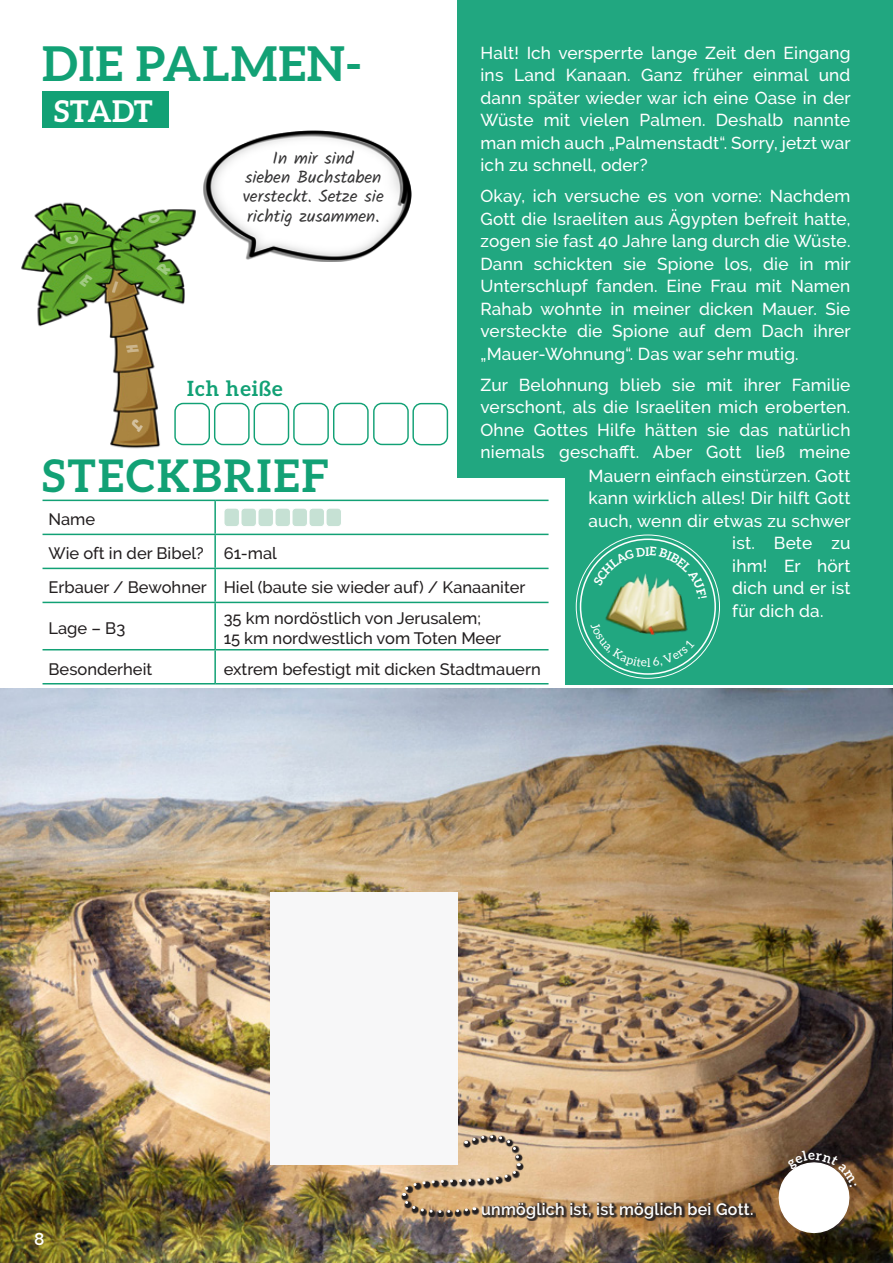
<style>
.page{position:relative;width:893px;height:1263px;background:#fff}
.page>*{position:absolute;margin:0;border:0;box-sizing:border-box;transform-origin:0 0}
.t1{font:700 48px "Aleo";letter-spacing:.02em;color:#12a175}
.t2{font:700 45px "Aleo";letter-spacing:.05em;color:#12a175}
.t3{font:700 30px "Aleo";color:#fff}
.t4{font:700 21px "Aleo";letter-spacing:.05em;color:#12a175}
.t5{font:500 17.25px/22.5px "Raleway";letter-spacing:.01em;color:#fff;text-align:justify}
.t6{font:17.25px/19.5px "Kalam";color:#363536;text-align:center}
.t7{font:600 17.25px "Raleway";color:#fff}
.t8{font:500 16.5px/34px "Raleway";color:#231f20}
.t9{font:600 16.5px "Raleway";letter-spacing:.02em;color:#fff}
.t10{font:700 11.85px "Aleo";color:#fff}
</style>
<div class="page">
<div style="left:458px;top:0;width:435px;height:477px;background:#21a780"></div>
<div style="left:43px;top:91px;width:126px;height:37px;background:#12a175"></div>
<div style="left:566px;top:473px;width:327px;height:212px;background:#21a780"></div>
<hr style="left:215px;top:500px;width:334px;height:1px;background:#12a175">
<hr style="left:215px;top:534px;width:334px;height:1px;background:#12a175">
<hr style="left:215px;top:568px;width:334px;height:1px;background:#12a175">
<hr style="left:215px;top:602px;width:334px;height:1px;background:#12a175">
<hr style="left:215px;top:649px;width:334px;height:1px;background:#12a175">
<hr style="left:43px;top:500px;width:172px;height:1px;background:#12a175">
<hr style="left:214px;top:501px;width:2px;height:33px;background:#12a175">
<hr style="left:43px;top:534px;width:172px;height:1px;background:#12a175">
<hr style="left:214px;top:535px;width:2px;height:33px;background:#12a175">
<hr style="left:43px;top:568px;width:172px;height:1px;background:#12a175">
<hr style="left:214px;top:569px;width:2px;height:33px;background:#12a175">
<hr style="left:43px;top:602px;width:172px;height:1px;background:#12a175">
<hr style="left:214px;top:603px;width:2px;height:46px;background:#12a175">
<hr style="left:43px;top:649px;width:172px;height:1px;background:#12a175">
<hr style="left:214px;top:650px;width:2px;height:33px;background:#12a175">
<hr style="left:43px;top:683px;width:172px;height:1px;background:#12a175">
<hr style="left:215px;top:683px;width:334px;height:1px;background:#12a175">
<div style="left:224px;top:508px;width:15px;height:19px;background:#c6e1d4;border-radius:4px"></div>
<div style="left:224px;top:508px;width:16px;height:19px;border:1px solid #fff;border-radius:4px"></div>
<div style="left:241px;top:508px;width:15px;height:19px;background:#c6e1d4;border-radius:4px"></div>
<div style="left:241px;top:508px;width:16px;height:19px;border:1px solid #fff;border-radius:4px"></div>
<div style="left:258px;top:508px;width:15px;height:19px;background:#c6e1d4;border-radius:4px"></div>
<div style="left:258px;top:508px;width:16px;height:19px;border:1px solid #fff;border-radius:4px"></div>
<div style="left:275px;top:508px;width:15px;height:19px;background:#c6e1d4;border-radius:4px"></div>
<div style="left:275px;top:508px;width:16px;height:19px;border:1px solid #fff;border-radius:4px"></div>
<div style="left:292px;top:508px;width:15px;height:19px;background:#c6e1d4;border-radius:4px"></div>
<div style="left:292px;top:508px;width:16px;height:19px;border:1px solid #fff;border-radius:4px"></div>
<div style="left:309px;top:508px;width:15px;height:19px;background:#c6e1d4;border-radius:4px"></div>
<div style="left:309px;top:508px;width:16px;height:19px;border:1px solid #fff;border-radius:4px"></div>
<div style="left:326px;top:508px;width:15px;height:19px;background:#c6e1d4;border-radius:4px"></div>
<div style="left:326px;top:508px;width:16px;height:19px;border:1px solid #fff;border-radius:4px"></div>
<img style="left:0;top:689px;width:893px;height:574px">
<div style="left:214px;top:403px;width:36px;height:42px;border:1px solid #12a175;border-radius:8px"></div>
<div style="left:254px;top:403px;width:35px;height:42px;border:1px solid #12a175;border-radius:8px"></div>
<div style="left:293px;top:403px;width:36px;height:42px;border:1px solid #12a175;border-radius:8px"></div>
<div style="left:333px;top:403px;width:36px;height:42px;border:1px solid #12a175;border-radius:8px"></div>
<div style="left:373px;top:403px;width:36px;height:42px;border:1px solid #12a175;border-radius:8px"></div>
<div style="left:412px;top:403px;width:36px;height:42px;border:1px solid #12a175;border-radius:8px"></div>
<img style="left:605px;top:598px;width:82px;height:24px">
<img style="left:204px;top:173px;width:152px;height:88px">
<img style="left:207px;top:130px;width:205px;height:129px">
<img style="left:21px;top:181px;width:190px;height:268px">
<div style="left:482px;top:1202px;width:273px;height:19px;background:#231f20;opacity:.85"></div>
<svg style="left:401px;top:1134px;width:122px;height:83px"></svg>
<svg style="left:401px;top:1132px;width:120px;height:83px"></svg>
<div style="left:271px;top:892px;width:187px;height:272px;background:#f7f7f8"></div>
<svg style="left:591px;top:622px;width:103px;height:45px"></svg>
<svg style="left:593px;top:547px;width:114px;height:51px"></svg>
<svg style="left:130px;top:418px;width:14px;height:15px"></svg>
<svg style="left:79px;top:274px;width:14px;height:14px"></svg>
<svg style="left:156px;top:262px;width:16px;height:14px"></svg>
<svg style="left:113px;top:281px;width:6px;height:12px"></svg>
<svg style="left:65px;top:234px;width:15px;height:11px"></svg>
<svg style="left:126px;top:344px;width:13px;height:8px"></svg>
<svg style="left:148px;top:213px;width:14px;height:12px"></svg>
<svg style="left:772px;top:1150px;width:85px;height:87px"></svg>
<p class="t5" style="left:480px;top:41px;width:372px">Halt! Ich versperrte lange Zeit den Eingang ins Land Kanaan. Ganz früher einmal und dann später wieder war ich eine Oase in der Wüste mit vielen Palmen. Deshalb nannte man mich auch „Palmenstadt“. Sorry, jetzt war ich zu schnell, oder?</p>
<p class="t5" style="left:480px;top:185px;width:372px">Okay, ich versuche es von vorne: Nachdem Gott die Israeliten aus Ägypten befreit hatte, zogen sie fast 40 Jahre lang durch die Wüste.<br>Dann schickten sie Spione los, die in mir Unterschlupf fanden. Eine Frau mit Namen Rahab wohnte in meiner dicken Mauer. Sie versteckte die Spione auf dem Dach ihrer „Mauer-Wohnung“. Das war sehr mutig.</p>
<p class="t5" style="left:480px;top:373px;width:371px">Zur Belohnung blieb sie mit ihrer Familie verschont, als die Israeliten mich eroberten.<br>Ohne Gottes Hilfe hätten sie das natürlich niemals geschafft. Aber Gott ließ meine</p>
<h1 class="t1" style="left:42px;top:36px;width:321px">DIE PALMEN-</h1>
<h3 class="t3" style="left:54px;top:94px;width:100px">STADT</h3>
<p class="t6" style="left:243px;top:149px;width:143px">In mir sind<br>sieben Buchstaben versteckt. Setze sie richtig zusammen.</p>
<p class="t4" style="left:187px;top:377px;width:97px">Ich heiße</p>
<h2 class="t2" style="left:43px;top:450px;width:288px">STECKBRIEF</h2>
<p class="t8" style="left:49px;top:502px;width:478px">Name<br>Wie oft in der Bibel? 61-mal<br>Erbauer / Bewohner Hiel (baute sie wieder auf) / Kanaaniter</p>
<p class="t8" style="left:49px;top:611px;width:78px">Lage – B3</p>
<p class="t8" style="left:224px;top:608px;width:279px;line-height:19.8px">35 km nordöstlich von Jerusalem;<br>15 km nordwestlich vom Toten Meer</p>
<p class="t8" style="left:49px;top:652px;width:105px">Besonderheit</p>
<p class="t8" style="left:224px;top:652px;width:319px">extrem befestigt mit dicken Stadtmauern</p>
<p class="t5" style="left:588px;top:464px;width:263px">Mauern einfach einstürzen. Gott</p>
<p class="t5" style="left:588px;top:487px;width:263px">kann wirklich alles! Dir hilft Gott</p>
<p class="t5" style="left:588px;top:509px;width:264px">auch, wenn dir etwas zu schwer</p>
<p class="t5" style="left:732px;top:532px;width:120px">ist. Bete zu</p>
<p class="t5" style="left:732px;top:554px;width:120px">ihm! Er hört</p>
<p class="t5" style="left:732px;top:577px;width:120px">dich und er ist</p>
<p class="t5" style="left:732px;top:599px;width:93px">für dich da.</p>
<p class="t10" style="left:645px;top:544px;width:5px">I</p>
<p class="t7" style="left:34px;top:1229px;width:12px">8</p>
<p class="t9" style="left:481px;top:1199px;width:274px">unmöglich ist, ist möglich bei Gott.</p>
</div>
